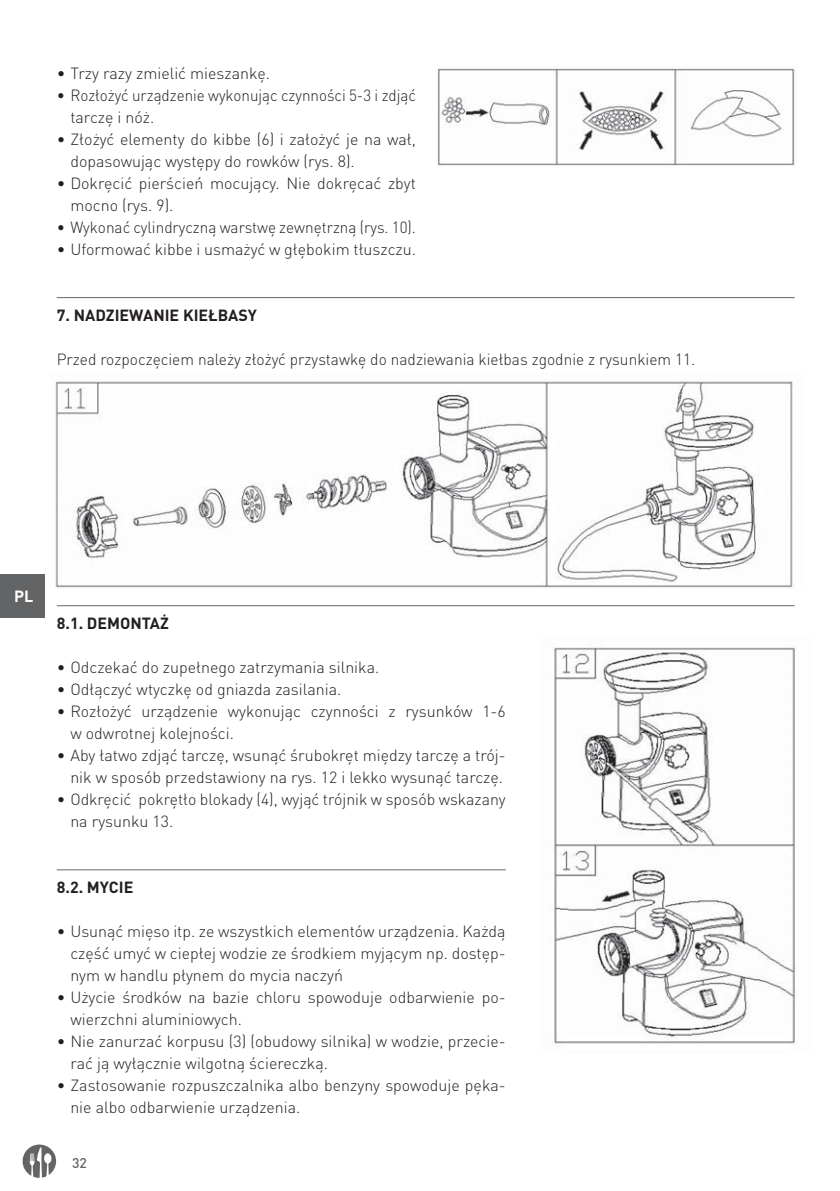
<style>
.page{position:relative;width:840px;height:1191px;background:#fff}
.page>*{position:absolute;margin:0;border:0;box-sizing:border-box;transform-origin:0 0}
.t1{font:300 16px/22px "DIN Pro";color:#231f20}
.t2{font:300 16px/22px "DIN Pro";color:#231f20;scale:.95 1}
.t3{font:300 16px "DIN Pro";color:#231f20;scale:.96 1}
.t4{font:700 16px "DIN Pro";color:#231f20}
.t5{font:700 16px "DIN Pro";color:#fff}
.t6{font:500 14px "DIN Pro";color:#636466}
</style>
<div class="page">
<svg style="left:23px;top:1144px;width:33px;height:33px"></svg>
<div style="left:0;top:574px;width:44px;height:43px;background:#636466"></div>
<hr style="left:57px;top:297px;width:737px;height:1px;background:#636466">
<hr style="left:57px;top:605px;width:737px;height:1px;background:#636466">
<hr style="left:57px;top:869px;width:448px;height:1px;background:#636466">
<img style="left:437px;top:67px;width:359px;height:99px">
<img style="left:55px;top:381px;width:738px;height:207px">
<img style="left:554px;top:646px;width:242px;height:398px">
<p class="t1" style="left:57px;top:64px;width:215px">• Trzy razy zmielić mieszankę.</p>
<p class="t2" style="left:70px;top:86px;width:365px;text-indent:-14px">• Rozłożyć urządzenie wykonując czynności 5-3 i zdjąć tarczę i nóż.</p>
<p class="t1" style="left:70px;top:130px;width:347px;text-indent:-14px">• Złożyć elementy do kibbe (6) i założyć je na wał, dopasowując występy do rowków (rys. 8).</p>
<p class="t1" style="left:70px;top:174px;width:347px;text-indent:-14px">• Dokręcić pierścień mocujący. Nie dokręcać zbyt mocno (rys. 9).</p>
<p class="t3" style="left:57px;top:221px;width:375px">• Wykonać cylindryczną warstwę zewnętrzną (rys. 10).</p>
<p class="t1" style="left:57px;top:240px;width:360px">• Uformować kibbe i usmażyć w głębokim tłuszczu.</p>
<p class="t4" style="left:57px;top:309px;width:201px">7. NADZIEWANIE KIEŁBASY</p>
<p class="t1" style="left:57px;top:350px;width:639px">Przed rozpoczęciem należy złożyć przystawkę do nadziewania kiełbas zgodnie z rysunkiem 11.</p>
<p class="t5" style="left:14px;top:590px;width:21px">PL</p>
<p class="t4" style="left:57px;top:617px;width:114px">8.1. DEMONTAŻ</p>
<p class="t1" style="left:57px;top:658px;width:324px">• Odczekać do zupełnego zatrzymania silnika.</p>
<p class="t1" style="left:57px;top:680px;width:286px">• Odłączyć wtyczkę od gniazda zasilania.</p>
<p class="t1" style="left:70px;top:702px;width:436px;text-indent:-14px">• Rozłożyć urządzenie wykonując czynności z rysunków 1-6 w odwrotnej kolejności.</p>
<p class="t1" style="left:57px;top:746px;width:450px;text-align:right">• Aby łatwo zdjąć tarczę, wsunąć śrubokręt między tarczę a trój&shy;nik w sposób przedstawiony na rys. 12 i lekko wysunąć tarczę.</p>
<p class="t1" style="left:70px;top:790px;width:436px;text-indent:-14px">• Odkręcić pokrętło blokady (4), wyjąć trójnik w sposób wskazany na rysunku 13.</p>
<p class="t4" style="left:57px;top:881px;width:78px">8.2. MYCIE</p>
<p class="t1" style="left:70px;top:922px;width:436px;text-align:justify;text-indent:-14px">• Usunąć mięso itp. ze wszystkich elementów urządzenia. Każdą część umyć w ciepłej wodzie ze środkiem myjącym np. dostęp&shy;nym w handlu płynem do mycia naczyń</p>
<p class="t1" style="left:70px;top:988px;width:436px;text-indent:-14px">• Użycie środków na bazie chloru spowoduje odbarwienie po&shy;wierzchni aluminiowych.</p>
<p class="t1" style="left:70px;top:1032px;width:436px;text-indent:-14px">• Nie zanurzać korpusu (3) (obudowy silnika) w wodzie, przecie&shy;rać ją wyłącznie wilgotną ściereczką.</p>
<p class="t1" style="left:70px;top:1076px;width:436px;text-indent:-14px">• Zastosowanie rozpuszczalnika albo benzyny spowoduje pęka&shy;nie albo odbarwienie urządzenia.</p>
<p class="t6" style="left:72px;top:1157px;width:16px">32</p>
</div>
